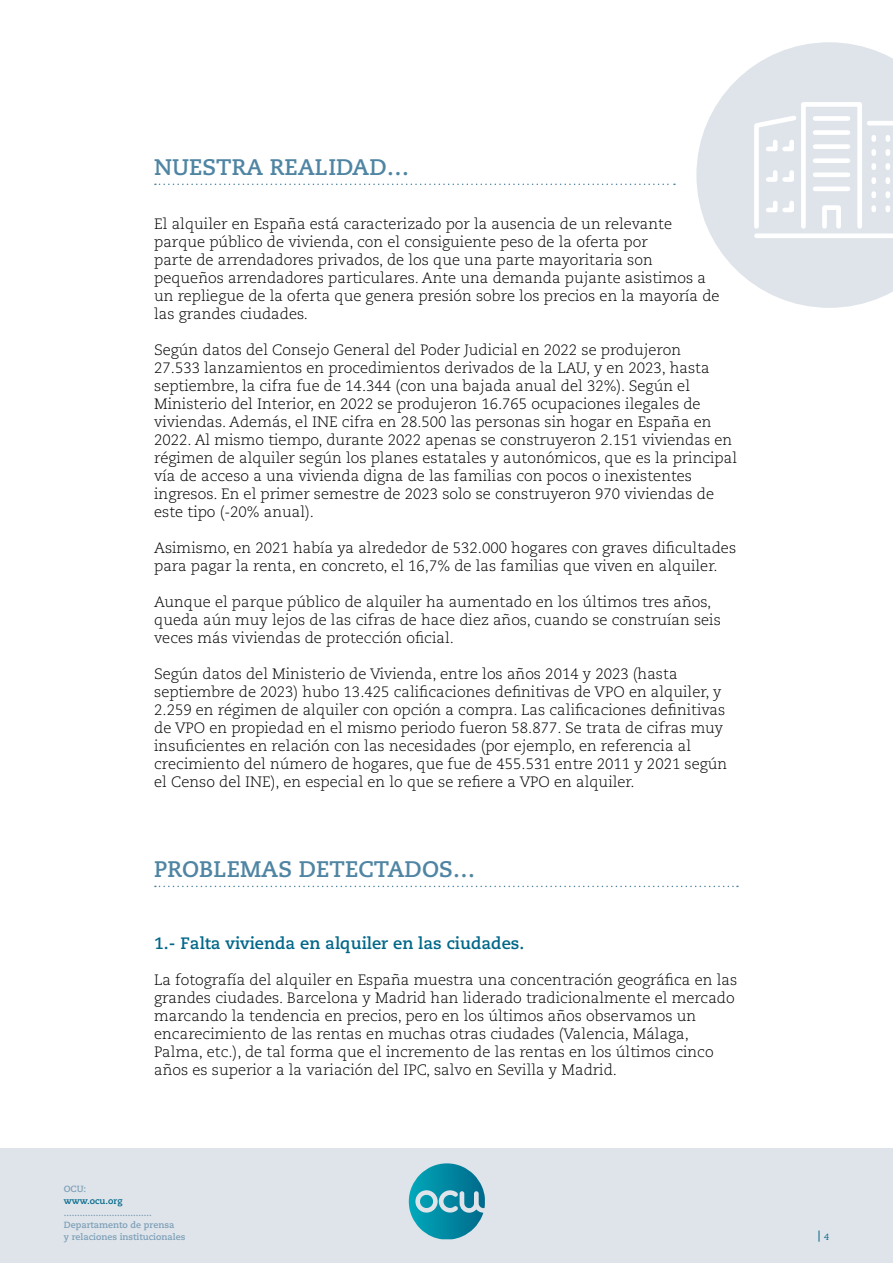
<style>
.page{position:relative;width:893px;height:1263px;background:#fff}
.page>*{position:absolute;margin:0;border:0;box-sizing:border-box;transform-origin:0 0}
.t1{font:700 22.5px "Caecilia LT Std";color:#4f85a3}
.t2{font:700 16.5px "Caecilia LT Std";color:#006789}
.t3{font:300 15px/18px "Caecilia LT Std";color:#000}
.t4{font:700 9px/12px "Caecilia LT Std";color:#7d9fb7}
.t5{font:700 9px "Caecilia LT Std";color:#006789}
.t6{font:italic 9px "Caecilia LT Std";color:#006789}
</style>
<div class="page">
<div style="left:0;top:1148px;width:893px;height:115px;background:#dee4ea"></div>
<svg style="left:819px;top:1230px;width:1px;height:12px"></svg>
<svg style="left:409px;top:1163px;width:76px;height:76px"></svg>
<svg style="left:696px;top:42px;width:197px;height:266px;fill:#dee4ea"></svg>
<svg style="left:752px;top:100px;width:141px;height:140px"></svg>
<svg style="left:155px;top:184px;width:520px;height:1px"></svg>
<svg style="left:155px;top:886px;width:583px;height:1px"></svg>
<h1 class="t1" style="left:154px;top:154px;width:257px">NUESTRA REALIDAD…</h1>
<p class="t3" style="left:154px;top:215px;width:567px">El alquiler en España está caracterizado por la ausencia de un relevante parque público de vivienda, con el consiguiente peso de la oferta por<br>parte de arrendadores privados, de los que una parte mayoritaria son pequeños arrendadores particulares. Ante una demanda pujante asistimos a un repliegue de la oferta que genera presión sobre los precios en la mayoría de las grandes ciudades.</p>
<p class="t3" style="left:154px;top:341px;width:584px">Según datos del Consejo General del Poder Judicial en 2022 se produjeron<br>27.533 lanzamientos en procedimientos derivados de la LAU, y en 2023, hasta septiembre, la cifra fue de 14.344 (con una bajada anual del 32%). Según el Ministerio del Interior, en 2022 se produjeron 16.765 ocupaciones ilegales de viviendas. Además, el INE cifra en 28.500 las personas sin hogar en España en 2022. Al mismo tiempo, durante 2022 apenas se construyeron 2.151 viviendas en régimen de alquiler según los planes estatales y autonómicos, que es la principal vía de acceso a una vivienda digna de las familias con pocos o inexistentes ingresos. En el primer semestre de 2023 solo se construyeron 970 viviendas de este tipo (-20% anual).</p>
<p class="t3" style="left:154px;top:539px;width:584px">Asimismo, en 2021 había ya alrededor de 532.000 hogares con graves dificultades para pagar la renta, en concreto, el 16,7% de las familias que viven en alquiler.</p>
<p class="t3" style="left:154px;top:593px;width:568px">Aunque el parque público de alquiler ha aumentado en los últimos tres años, queda aún muy lejos de las cifras de hace diez años, cuando se construían seis veces más viviendas de protección oficial.</p>
<p class="t3" style="left:154px;top:665px;width:575px">Según datos del Ministerio de Vivienda, entre los años 2014 y 2023 (hasta septiembre de 2023) hubo 13.425 calificaciones definitivas de VPO en alquiler, y 2.259 en régimen de alquiler con opción a compra. Las calificaciones definitivas de VPO en propiedad en el mismo periodo fueron 58.877. Se trata de cifras muy insuficientes en relación con las necesidades (por ejemplo, en referencia al crecimiento del número de hogares, que fue de 455.531 entre 2011 y 2021 según el Censo del INE), en especial en lo que se refiere a VPO en alquiler.</p>
<h1 class="t1" style="left:154px;top:856px;width:323px">PROBLEMAS DETECTADOS…</h1>
<p class="t2" style="left:154px;top:934px;width:372px">1.- Falta vivienda en alquiler en las ciudades.</p>
<p class="t3" style="left:154px;top:971px;width:585px">La fotografía del alquiler en España muestra una concentración geográfica en las grandes ciudades. Barcelona y Madrid han liderado tradicionalmente el mercado marcando la tendencia en precios, pero en los últimos años observamos un encarecimiento de las rentas en muchas otras ciudades (Valencia, Málaga, Palma, etc.), de tal forma que el incremento de las rentas en los últimos cinco años es superior a la variación del IPC, salvo en Sevilla y Madrid.</p>
<p class="t4" style="left:64px;top:1182px;width:24px">OCU:</p>
<p class="t5" style="left:64px;top:1195px;width:60px">www.ocu.org</p>
<p class="t4" style="left:64px;top:1206px;width:123px">.................................<br>Departamento de prensa<br>y relaciones institucionales</p>
<p class="t6" style="left:824px;top:1231px;width:7px">4</p>
</div>
